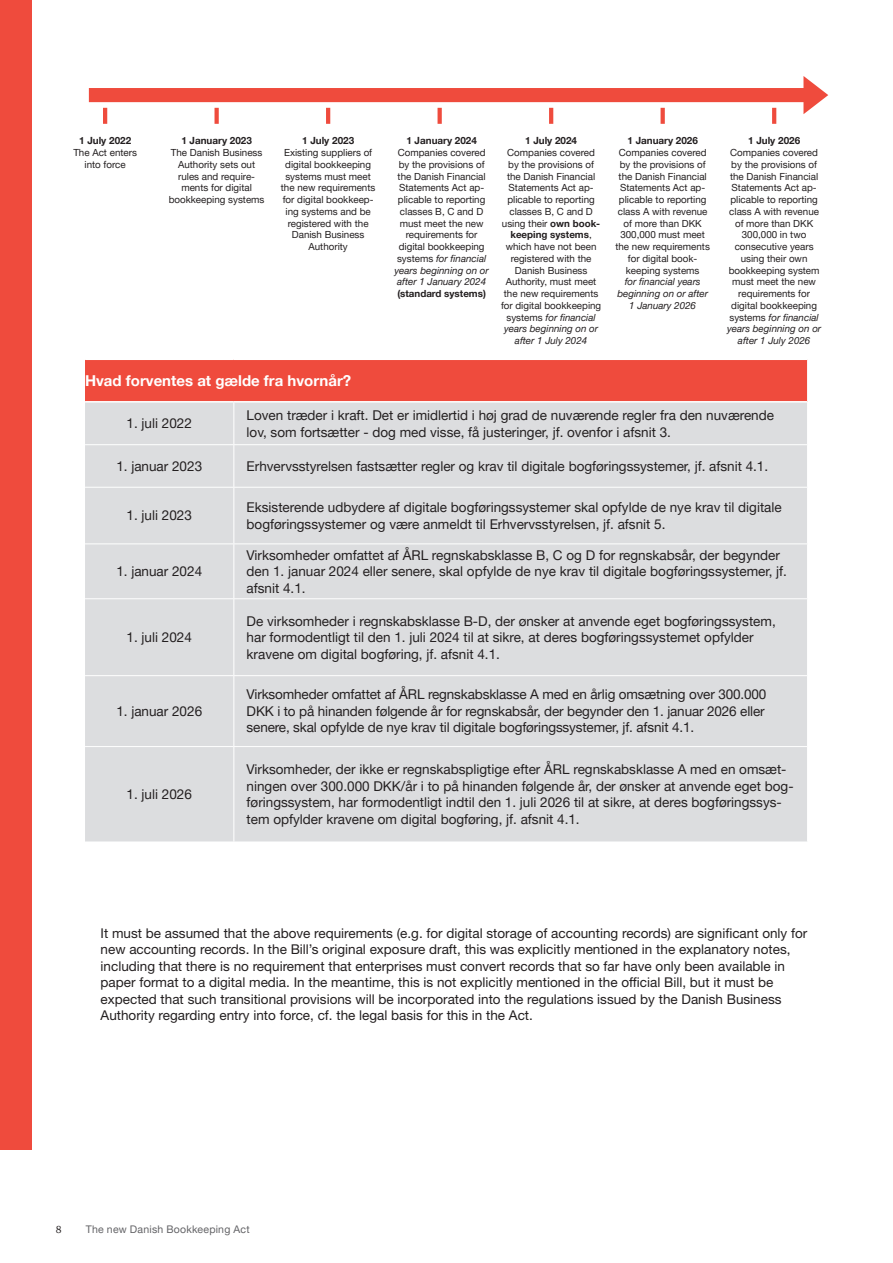
<style>
.page{position:relative;width:893px;height:1263px;background:#fff}
.page>*{position:absolute;margin:0;border:0;box-sizing:border-box;transform-origin:0 0}
.TOC_niveau3{font:700 15px "Helvetica Neue LT Pro";color:#fff}
.TOC_niveau3-2{font:13.5px/16.5px "Helvetica Neue LT Pro";color:#231f20}
.TOC_niveau3-3{font:13.5px/16.5px "Helvetica Neue LT Std";color:#231f20}
.t1{font:10.5px "Helvetica Neue LT Pro";letter-spacing:.02em;color:#636366}
.t2{font:10.5px "ITC Charter Com";color:#231f20}
.t3{font:700 9.9px "Helvetica Neue LT Pro";color:#231f20}
.t4{font:9.75px/11.7px "Helvetica Neue LT Pro";color:#231f20;text-align:center}
.s1{font-style:italic}
.s2{font-weight:700}
</style>
<div class="page">
<div style="left:0;top:0;width:32px;height:1149px;background:#ef4b3d"></div>
<div style="left:85px;top:359px;width:722px;height:43px;background:#ef4b3d"></div>
<div style="left:85px;top:403px;width:148px;height:439px;background:#dcdddf"></div>
<div style="left:234px;top:403px;width:573px;height:439px;background:#dcdddf"></div>
<hr style="left:85px;top:358px;width:149px;height:2px;background:#fff">
<hr style="left:234px;top:358px;width:574px;height:2px;background:#fff">
<hr style="left:85px;top:401px;width:149px;height:2px;background:#fff">
<hr style="left:234px;top:401px;width:573px;height:2px;background:#fff">
<hr style="left:85px;top:444px;width:149px;height:1px;background:#fff">
<hr style="left:234px;top:444px;width:574px;height:1px;background:#fff">
<hr style="left:85px;top:487px;width:149px;height:1px;background:#fff">
<hr style="left:234px;top:487px;width:574px;height:1px;background:#fff">
<hr style="left:85px;top:543px;width:149px;height:1px;background:#fff">
<hr style="left:234px;top:543px;width:574px;height:1px;background:#fff">
<hr style="left:85px;top:598px;width:149px;height:1px;background:#fff">
<hr style="left:234px;top:598px;width:574px;height:1px;background:#fff">
<hr style="left:85px;top:675px;width:149px;height:1px;background:#fff">
<hr style="left:234px;top:675px;width:574px;height:1px;background:#fff">
<hr style="left:85px;top:746px;width:149px;height:1px;background:#fff">
<hr style="left:234px;top:746px;width:574px;height:1px;background:#fff">
<div style="left:89px;top:88px;width:717px;height:14px;background:#ef4b3d"></div>
<svg style="left:803px;top:76px;width:25px;height:38px"></svg>
<hr style="left:103px;top:108px;width:4px;height:16px;background:#ef4b3d">
<hr style="left:549px;top:108px;width:4px;height:16px;background:#ef4b3d">
<hr style="left:326px;top:108px;width:4px;height:16px;background:#ef4b3d">
<svg style="left:772px;top:108px;width:4px;height:16px"></svg>
<svg style="left:215px;top:108px;width:4px;height:16px"></svg>
<svg style="left:661px;top:108px;width:4px;height:16px"></svg>
<svg style="left:438px;top:108px;width:4px;height:16px"></svg>
<p class="t3" style="left:79px;top:135px;width:54px">1 July 2022</p>
<p class="t4" style="left:73px;top:147px;width:65px">The Act enters into force</p>
<p class="t3" style="left:181px;top:135px;width:72px">1 January 2023</p>
<p class="t4" style="left:169px;top:147px;width:97px">The Danish Business<br>Authority sets out rules and require&shy;ments for digital bookkeeping systems</p>
<p class="t3" style="left:302px;top:135px;width:54px">1 July 2023</p>
<p class="t4" style="left:281px;top:147px;width:96px">Existing suppliers of digital bookkeeping systems must meet the new requirements for digital bookkeep&shy;ing systems and be registered with the<br>Danish Business<br>Authority</p>
<p class="t3" style="left:406px;top:135px;width:72px">1 January 2024</p>
<p class="t4" style="left:395px;top:147px;width:96px">Companies covered by the provisions of the Danish Financial<br>Statements Act ap&shy;plicable to reporting classes B, C and D must meet the new requirements for digital bookkeeping systems <span class="s1">for financial years beginning on or after 1 January 2024 </span><span class="s2">(standard systems)</span></p>
<p class="t3" style="left:525px;top:135px;width:54px">1 July 2024</p>
<p class="t4" style="left:501px;top:147px;width:102px">Companies covered by the provisions of the Danish Financial<br>Statements Act ap&shy;plicable to reporting classes B, C and D using their <span class="s2">own book&shy;keeping systems</span>, which have not been registered with the<br>Danish Business<br>Authority, must meet the new requirements for digital bookkeeping systems <span class="s1">for financial years beginning on or after 1 July 2024</span></p>
<p class="t3" style="left:627px;top:135px;width:72px">1 January 2026</p>
<p class="t4" style="left:615px;top:147px;width:96px">Companies covered by the provisions of the Danish Financial<br>Statements Act ap&shy;plicable to reporting class A with revenue of more than DKK<br>300,000 must meet the new requirements for digital book&shy;keeping systems<br><span class="s1">for financial years beginning on or after<br>1 January 2026</span></p>
<p class="t3" style="left:748px;top:135px;width:54px">1 July 2026</p>
<p class="t4" style="left:727px;top:147px;width:96px">Companies covered by the provisions of the Danish Financial<br>Statements Act ap&shy;plicable to reporting class A with revenue of more than DKK<br>300,000 in two consecutive years using their own bookkeeping system must meet the new requirements for digital bookkeeping systems <span class="s1">for financial years beginning on or after 1 July 2026</span></p>
<p class="TOC_niveau3" style="left:85px;top:371px;width:268px">Hvad forventes at gælde fra hvornår?</p>
<p class="TOC_niveau3-2" style="left:127px;top:415px;width:67px">1. juli 2022</p>
<p class="TOC_niveau3-2" style="left:247px;top:407px;width:529px">Loven træder i kraft. Det er imidlertid i høj grad de nuværende regler fra den nuværende lov, som fortsætter - dog med visse, få justeringer, jf. ovenfor i afsnit 3.</p>
<p class="TOC_niveau3-2" style="left:116px;top:457px;width:87px">1. januar 2023</p>
<p class="TOC_niveau3-2" style="left:247px;top:457px;width:523px">Erhvervsstyrelsen fastsætter regler og krav til digitale bogføringssystemer, jf. afsnit 4.1.</p>
<p class="TOC_niveau3-2" style="left:127px;top:507px;width:67px">1. juli 2023</p>
<p class="TOC_niveau3-2" style="left:247px;top:499px;width:537px">Eksisterende udbydere af digitale bogføringssystemer skal opfylde de nye krav til digitale bogføringssystemer og være anmeldt til Erhvervsstyrelsen, jf. afsnit 5.</p>
<p class="TOC_niveau3-2" style="left:116px;top:563px;width:87px">1. januar 2024</p>
<p class="TOC_niveau3-2" style="left:247px;top:546px;width:542px">Virksomheder omfattet af ÅRL regnskabsklasse B, C og D for regnskabsår, der begynder den 1. januar 2024 eller senere, skal opfylde de nye krav til digitale bogføringssystemer, jf. afsnit 4.1.</p>
<p class="TOC_niveau3-2" style="left:127px;top:629px;width:67px">1. juli 2024</p>
<p class="TOC_niveau3-2" style="left:116px;top:702px;width:87px">1. januar 2026</p>
<p class="TOC_niveau3-2" style="left:127px;top:786px;width:67px">1. juli 2026</p>
<p class="TOC_niveau3-2" style="left:247px;top:612px;width:531px">De virksomheder i regnskabsklasse B-D, der ønsker at anvende eget bogføringssystem, har formodentligt til den 1. juli 2024 til at sikre, at deres bogføringssystemet opfylder kravene om digital bogføring, jf. afsnit 4.1.</p>
<p class="TOC_niveau3-2" style="left:247px;top:686px;width:521px">Virksomheder omfattet af ÅRL regnskabsklasse A med en årlig omsætning over 300.000<br>DKK i to på hinanden følgende år for regnskabsår, der begynder den 1. januar 2026 eller senere, skal opfylde de nye krav til digitale bogføringssystemer, jf. afsnit 4.1.</p>
<p class="TOC_niveau3-2" style="left:247px;top:761px;width:548px">Virksomheder, der ikke er regnskabspligtige efter ÅRL regnskabsklasse A med en omsæt&shy;ningen over 300.000 DKK/år i to på hinanden følgende år, der ønsker at anvende eget bog&shy;føringssystem, har formodentligt indtil den 1. juli 2026 til at sikre, at deres bogføringssys&shy;tem opfylder kravene om digital bogføring, jf. afsnit 4.1.</p>
<p class="TOC_niveau3-3" style="left:101px;top:924px;width:708px">It must be assumed that the above requirements (e.g. for digital storage of accounting records) are significant only for new accounting records. In the Bill’s original exposure draft, this was explicitly mentioned in the explanatory notes, including that there is no requirement that enterprises must convert records that so far have only been available in paper format to a digital media. In the meantime, this is not explicitly mentioned in the official Bill, but it must be expected that such transitional provisions will be incorporated into the regulations issued by the Danish Business Authority regarding entry into force, cf. the legal basis for this in the Act.</p>
<p class="t2" style="left:56px;top:1223px;width:7px">8</p>
<p class="t1" style="left:86px;top:1223px;width:165px">The new Danish Bookkeeping Act</p>
</div>
